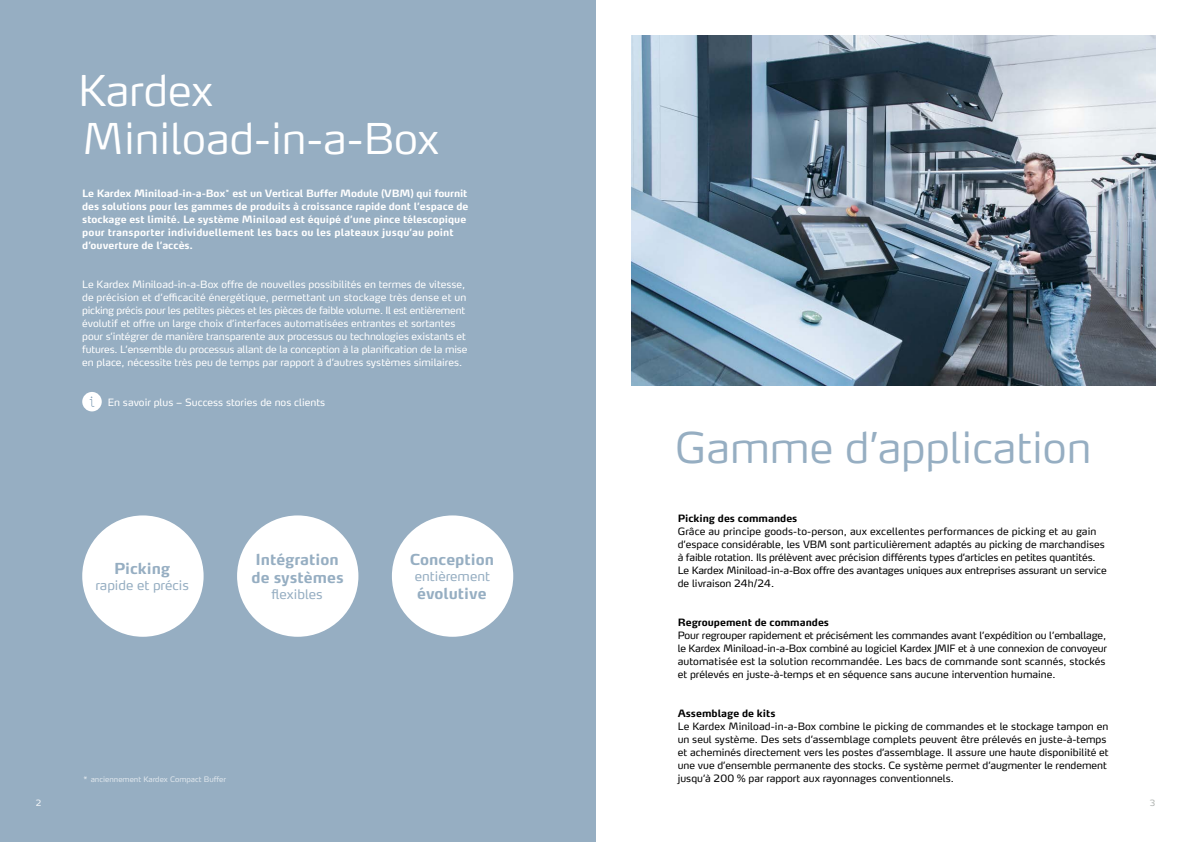
<style>
.page{position:relative;width:1191px;height:842px;background:#fff}
.page>*{position:absolute;margin:0;border:0;box-sizing:border-box;transform-origin:0 0}
.t1{font:300 42px/48px "Max Pro";color:#fff}
.t2{font:300 42px "Max Pro";color:#96aec2}
.t3{font:700 15px/18px "Max Pro";color:#96aec2}
.t4{font:13px "Max Pro";color:#96aec2}
.t5{font:10px/13px "Max Pro";color:#000}
.t6{font:10px/13px "Max Pro";color:#fff}
.t7{font:700 10px/13px "Max Pro";letter-spacing:-.005em;color:#fff}
.t8{font:700 10px "Max Pro";color:#000}
.t9{font:300 8.5px "Max Pro";color:#fff}
.t10{font:300 8.5px "Max Pro";color:#a8aca9}
.t11{font:7.5px "Max Pro";color:#fff}
</style>
<div class="page">
<div style="left:0;top:0;width:595px;height:842px;background:#96aec2"></div>
<div style="left:82px;top:515px;width:122px;height:122px;background:#fff;border-radius:50%"></div>
<div style="left:237px;top:515px;width:121px;height:122px;background:#fff;border-radius:50%"></div>
<div style="left:392px;top:515px;width:121px;height:122px;background:#fff;border-radius:50%"></div>
<img style="left:631px;top:36px;width:524px;height:349px">
<div style="left:82px;top:392px;width:20px;height:19px;background:#fff;border-radius:50%"></div>
<svg style="left:90px;top:396px;width:4px;height:11px"></svg>
<h1 class="t1" style="left:78px;top:62px;width:362px">Kardex<br>Miniload-in-a-Box</h1>
<p class="t7" style="left:82px;top:185px;width:388px">Le Kardex Miniload-in-a-Box<sup>*</sup> est un Vertical Buffer Module (VBM) qui fournit des solutions pour les gammes de produits à croissance rapide dont l’espace de stockage est limité. Le système Miniload est équipé d’une pince télescopique pour transporter individuellement les bacs ou les plateaux jusqu’au point d’ouverture de l’accès.</p>
<p class="t6" style="left:82px;top:277px;width:387px">Le Kardex Miniload-in-a-Box offre de nouvelles possibilités en termes de vitesse, de précision et d’efficacité énergétique, permettant un stockage très dense et un picking précis pour les petites pièces et les pièces de faible volume. Il est entièrement évolutif et offre un large choix d’interfaces automatisées entrantes et sortantes pour s’intégrer de manière transparente aux processus ou technologies existants et futures. L’ensemble du processus allant de la conception à la planification de la mise en place, nécessite très peu de temps par rapport à d’autres systèmes similaires.</p>
<p class="t6" style="left:108px;top:394px;width:219px">En savoir plus – Success stories de nos clients</p>
<h2 class="t3" style="left:114px;top:557px;width:58px">Picking</h2>
<h3 class="t4" style="left:96px;top:574px;width:95px">rapide et précis</h3>
<h2 class="t3" style="left:251px;top:548px;width:94px">Intégration de systèmes</h2>
<h3 class="t4" style="left:271px;top:583px;width:53px">flexibles</h3>
<h2 class="t3" style="left:410px;top:548px;width:86px">Conception</h2>
<h3 class="t4" style="left:415px;top:565px;width:77px">entièrement</h3>
<h2 class="t3" style="left:417px;top:582px;width:71px">évolutive</h2>
<p class="t11" style="left:82px;top:773px;width:145px">* anciennement Kardex Compact Buffer</p>
<h1 class="t2" style="left:675px;top:413px;width:417px">Gamme d’application</h1>
<p class="t8" style="left:677px;top:509px;width:121px">Picking des commandes</p>
<p class="t5" style="left:677px;top:524px;width:430px">Grâce au principe goods-to-person, aux excellentes performances de picking et au gain d’espace considérable, les VBM sont particulièrement adaptés au picking de marchandises à faible rotation. Ils prélèvent avec précision différents types d’articles en petites quantités.<br>Le Kardex Miniload-in-a-Box offre des avantages uniques aux entreprises assurant un service de livraison 24h/24.</p>
<p class="t8" style="left:677px;top:613px;width:153px">Regroupement de commandes</p>
<p class="t5" style="left:677px;top:628px;width:431px">Pour regrouper rapidement et précisément les commandes avant l’expédition ou l’emballage, le Kardex Miniload-in-a-Box combiné au logiciel Kardex JMIF et à une connexion de convoyeur automatisée est la solution recommandée. Les bacs de commande sont scannés, stockés et prélevés en juste-à-temps et en séquence sans aucune intervention humaine.</p>
<p class="t8" style="left:677px;top:704px;width:99px">Assemblage de kits</p>
<p class="t5" style="left:677px;top:719px;width:432px">Le Kardex Miniload-in-a-Box combine le picking de commandes et le stockage tampon en un seul système. Des sets d’assemblage complets peuvent être prélevés en juste-à-temps et acheminés directement vers les postes d’assemblage. Il assure une haute disponibilité et une vue d’ensemble permanente des stocks. Ce système permet d’augmenter le rendement jusqu’à 200 % par rapport aux rayonnages conventionnels.</p>
<p class="t9" style="left:36px;top:796px;width:7px">2</p>
<p class="t10" style="left:1149px;top:796px;width:7px">3</p>
</div>
